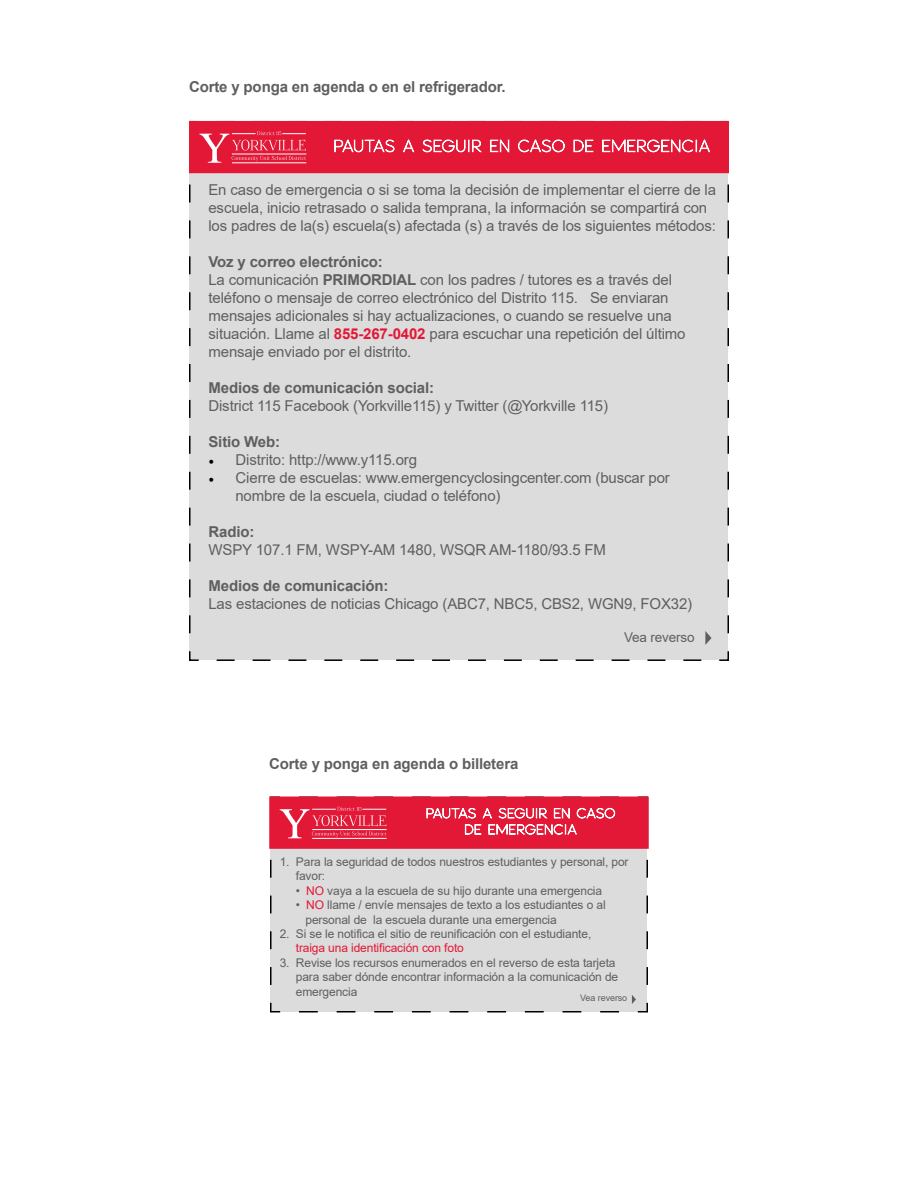
<style>
.page{position:relative;width:918px;height:1188px;background:#fff}
.page>*{position:absolute;margin:0;border:0;box-sizing:border-box;transform-origin:0 0}
.t1{font:15px/18px "Arial";letter-spacing:-.01em;color:#5f5f5f}
.t2{font:700 15px "Arial";letter-spacing:-.01em;color:#5f5f5f}
.t3{font:13.5px "Arial";letter-spacing:-.01em;color:#5f5f5f}
.t4{font:12px/14.4px "Arial";letter-spacing:-.01em;color:#5f5f5f}
.t5{font:12px "Arial";letter-spacing:-.01em;color:#e31837}
.t6{font:9px "Arial";letter-spacing:-.01em;color:#5f5f5f}
.s1{font-weight:700}
.s2{font-weight:700;color:#e31837}
.s3{font-family:"Minion Pro";color:#000}
.s4{color:#e31837}
</style>
<div class="page">
<div style="left:269px;top:796px;width:380px;height:217px;background:#dcdcdc"></div>
<div style="left:189px;top:120px;width:540px;height:541px;background:#dcdcdc"></div>
<div style="left:269px;top:797px;width:380px;height:52px;background:#e31837;border:2px solid #e31837"></div>
<svg style="left:280px;top:807px;width:106px;height:31px"></svg>
<hr style="left:312px;top:829px;width:75px;height:1px;background:#fff">
<hr style="left:312px;top:838px;width:75px;height:1px;background:#fff">
<svg style="left:426px;top:807px;width:189px;height:28px"></svg>
<svg style="left:632px;top:995px;width:4px;height:9px"></svg>
<div style="left:189px;top:121px;width:540px;height:52px;background:#e31837"></div>
<svg style="left:199px;top:131px;width:107px;height:32px"></svg>
<hr style="left:232px;top:154px;width:74px;height:1px;background:#fff">
<hr style="left:232px;top:163px;width:74px;height:1px;background:#fff">
<svg style="left:334px;top:139px;width:61px;height:14px"></svg>
<svg style="left:403px;top:139px;width:12px;height:14px"></svg>
<svg style="left:422px;top:139px;width:60px;height:14px"></svg>
<svg style="left:490px;top:139px;width:20px;height:14px"></svg>
<svg style="left:518px;top:139px;width:47px;height:14px"></svg>
<svg style="left:573px;top:139px;width:21px;height:13px"></svg>
<svg style="left:602px;top:139px;width:108px;height:14px"></svg>
<svg style="left:705px;top:631px;width:7px;height:14px"></svg>
<p class="t2" style="left:189px;top:76px;width:318px">Corte y ponga en agenda o en el refrigerador.</p>
<p class="t1" style="left:208px;top:180px;width:509px">En caso de emergencia o si se toma la decisión de implementar el cierre de la escuela, inicio retrasado o salida temprana, la información se compartirá con los padres de la(s) escuela(s) afectada (s) a través de los siguientes métodos:</p>
<p class="t1" style="left:208px;top:252px;width:479px"><span class="s1">Voz y correo electrónico:<br></span>La comunicación <span class="s1">PRIMORDIAL</span> con los padres / tutores es a través del teléfono o mensaje de correo electrónico del Distrito 115. Se enviaran mensajes adicionales si hay actualizaciones, o cuando se resuelve una situación. Llame al <span class="s2">855-267-0402</span> para escuchar una repetición del último mensaje enviado por el distrito.</p>
<p class="t2" style="left:208px;top:377px;width:227px">Medios de comunicación social:</p>
<p class="t1" style="left:208px;top:396px;width:401px">District 115 Facebook (Yorkville115) y Twitter (@Yorkville 115)</p>
<p class="t2" style="left:208px;top:431px;width:73px">Sitio Web:</p>
<p class="t1" style="left:208px;top:450px;width:210px"><span class="s3">•</span> Distrito: http://www.y115.org</p>
<p class="t1" style="left:235px;top:468px;width:436px;text-indent:-27px"><span class="s3">•</span> Cierre de escuelas: www.emergencyclosingcenter.com (buscar por nombre de la escuela, ciudad o teléfono)</p>
<p class="t2" style="left:208px;top:521px;width:47px">Radio:</p>
<p class="t1" style="left:208px;top:540px;width:399px">WSPY 107.1 FM, WSPY-AM 1480, WSQR AM-1180/93.5 FM</p>
<p class="t2" style="left:208px;top:575px;width:182px">Medios de comunicación:</p>
<p class="t1" style="left:208px;top:594px;width:485px">Las estaciones de noticias Chicago (ABC7, NBC5, CBS2, WGN9, FOX32)</p>
<p class="t3" style="left:624px;top:628px;width:72px">Vea reverso</p>
<p class="t2" style="left:269px;top:753px;width:251px">Corte y ponga en agenda o billetera</p>
<p class="t4" style="left:296px;top:855px;width:334px;text-indent:-16px">1. Para la seguridad de todos nuestros estudiantes y personal, por favor:</p>
<p class="t4" style="left:296px;top:883px;width:308px">• <span class="s4">NO</span> vaya a la escuela de su hijo durante una emergencia</p>
<p class="t4" style="left:305px;top:898px;width:302px;text-indent:-10px">• <span class="s4">NO</span> llame / envíe mensajes de texto a los estudiantes o al personal de la escuela durante una emergencia</p>
<p class="t4" style="left:280px;top:927px;width:313px">2. Si se le notifica el sitio de reunificación con el estudiante,</p>
<p class="t5" style="left:296px;top:940px;width:170px">traiga una identificación con foto</p>
<p class="t4" style="left:296px;top:955px;width:324px;text-indent:-16px">3. Revise los recursos enumerados en el reverso de esta tarjeta para saber dónde encontrar información a la comunicación de emergencia</p>
<p class="t6" style="left:580px;top:992px;width:49px">Vea reverso</p>
</div>
